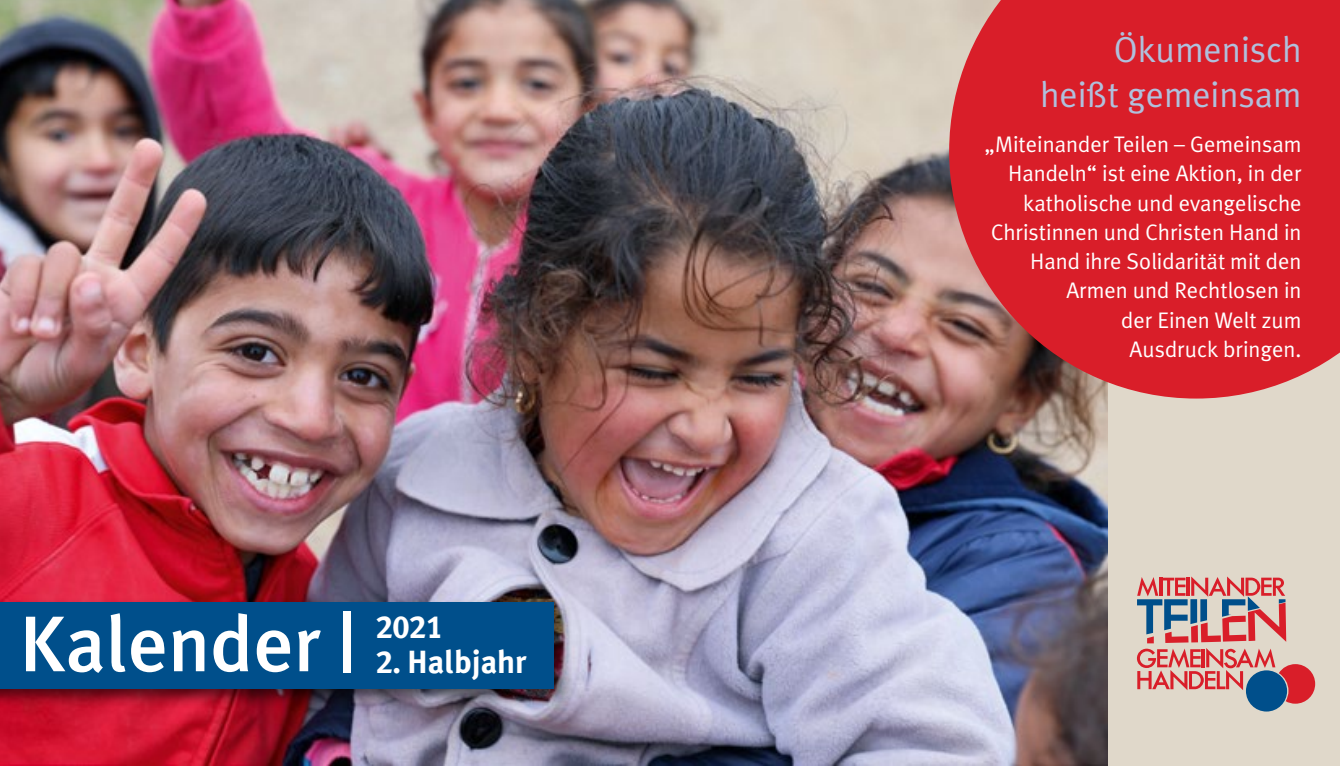
<style>
.page{position:relative;width:1340px;height:766px;background:#fff}
.page>*{position:absolute;margin:0;border:0;box-sizing:border-box;transform-origin:0 0}
.t1{font:500 78.75px "Meta Plus";color:#fff}
.t2{font:36px/45px "Meta Plus Normal";color:#b0c0dc;text-align:right}
.t3{font:700 31.95px "Meta Plus";color:#fff}
.t4{font:31.95px "Meta Plus Bold Caps";color:#fff}
.t5{font:22.5px/29.2px "Meta Plus Normal";color:#fff;text-align:right}
.s1{font-family:"Meta Plus Bold Caps";font-weight:400}
</style>
<div class="page">
<div style="left:0;top:0;width:1339px;height:765px;background:#e0d8ca"></div>
<img style="left:0;top:0;width:1107px;height:765px">
<svg style="left:949px;top:0;width:390px;height:398px;background:#d32a32"></svg>
<div style="left:0;top:597px;width:573px;height:111px;background:#000;opacity:.6"></div>
<div style="left:0;top:602px;width:553px;height:86px;background:#004f8b"></div>
<div style="left:1245px;top:670px;width:42px;height:41px;background:#004f8b;border-radius:50%"></div>
<svg style="left:1136px;top:576px;width:179px;height:127px"></svg>
<h1 class="t1" style="left:19px;top:598px;width:338px">Kalender |</h1>
<h3 class="t4" style="left:376px;top:608px;width:69px">2021</h3>
<h3 class="t3" style="left:376px;top:642px;width:152px"><span class="s1">2</span>. Halbjahr</h3>
<h2 class="t2" style="left:1040px;top:27px;width:263px">Ökumenisch heißt gemeinsam</h2>
<p class="t5" style="left:984px;top:129px;width:318px">„Miteinander Teilen – Gemeinsam<br>Handeln“ ist eine Aktion, in der katholische und evangelische<br>Christinnen und Christen Hand in<br>Hand ihre Solidarität mit den<br>Armen und Rechtlosen in<br>der Einen Welt zum<br>Ausdruck bringen.</p>
</div>
